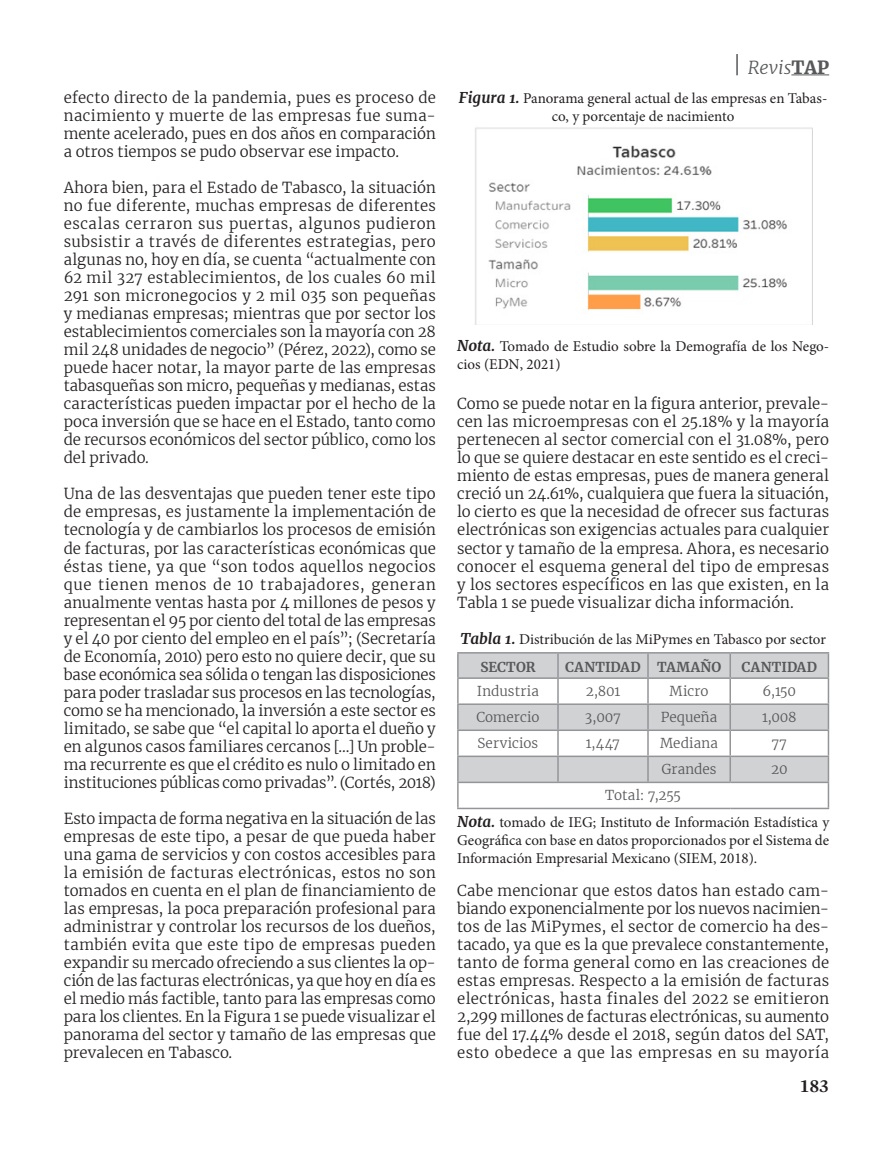
<style>
.page{position:relative;width:893px;height:1149px;background:#fff}
.page>*{position:absolute;margin:0;border:0;box-sizing:border-box;transform-origin:0 0}
.t1{font:italic 300 18px "Merriweather";color:#57585a}
.t2{font:700 18px "Gandhi Serif";color:#231f20}
.CUERPO_GENERALES{font:300 15px/18px "Merriweather";color:#231f20;text-align:justify}
.Cita_Nota{font:15px/18px "Minion Pro";color:#231f20}
.Cita_Tabla___Grafico{font:15px/18px "Minion Pro";color:#231f20;text-align:center}
.CUERPO_CENTRADO{font:300 13.5px "Merriweather";color:#57585a}
.ENCABEZADO{font:700 13.5px "Merriweather";letter-spacing:.01em;color:#57585a}
.s1{font-weight:900;font-style:normal}
.s2{font-family:"Merriweather";font-weight:700;font-style:italic}
</style>
<div class="page">
<hr style="left:736px;top:54px;width:2px;height:21px;background:#57585a">
<hr style="left:791px;top:74px;width:38px;height:1px;background:#57585a">
<img style="left:475px;top:127px;width:337px;height:197px">
<svg style="left:459px;top:653px;width:369px;height:128px;fill:#d1d2d4"></svg>
<hr style="left:457px;top:652px;width:101px;height:1px;background:#939598">
<hr style="left:457px;top:653px;width:2px;height:24px;background:#939598">
<hr style="left:558px;top:652px;width:90px;height:1px;background:#939598">
<hr style="left:557px;top:653px;width:2px;height:24px;background:#939598">
<hr style="left:648px;top:652px;width:82px;height:1px;background:#939598">
<hr style="left:647px;top:653px;width:2px;height:24px;background:#939598">
<hr style="left:730px;top:652px;width:99px;height:1px;background:#939598">
<hr style="left:729px;top:653px;width:2px;height:24px;background:#939598">
<hr style="left:457px;top:677px;width:101px;height:1px;background:#939598">
<hr style="left:558px;top:677px;width:90px;height:1px;background:#939598">
<hr style="left:648px;top:677px;width:82px;height:1px;background:#939598">
<hr style="left:730px;top:677px;width:99px;height:1px;background:#939598">
<hr style="left:457px;top:678px;width:2px;height:25px;background:#939598">
<hr style="left:557px;top:678px;width:2px;height:25px;background:#939598">
<hr style="left:647px;top:678px;width:2px;height:25px;background:#939598">
<hr style="left:729px;top:678px;width:2px;height:25px;background:#939598">
<hr style="left:457px;top:703px;width:101px;height:1px;background:#939598">
<hr style="left:457px;top:704px;width:2px;height:25px;background:#939598">
<hr style="left:558px;top:703px;width:90px;height:1px;background:#939598">
<hr style="left:557px;top:704px;width:2px;height:25px;background:#939598">
<hr style="left:648px;top:703px;width:82px;height:1px;background:#939598">
<hr style="left:647px;top:704px;width:2px;height:25px;background:#939598">
<hr style="left:730px;top:703px;width:99px;height:1px;background:#939598">
<hr style="left:729px;top:704px;width:2px;height:25px;background:#939598">
<hr style="left:457px;top:729px;width:101px;height:1px;background:#939598">
<hr style="left:457px;top:730px;width:2px;height:25px;background:#939598">
<hr style="left:558px;top:729px;width:90px;height:1px;background:#939598">
<hr style="left:557px;top:730px;width:2px;height:25px;background:#939598">
<hr style="left:648px;top:729px;width:82px;height:1px;background:#939598">
<hr style="left:647px;top:730px;width:2px;height:25px;background:#939598">
<hr style="left:730px;top:729px;width:99px;height:1px;background:#939598">
<hr style="left:729px;top:730px;width:2px;height:25px;background:#939598">
<hr style="left:457px;top:755px;width:101px;height:1px;background:#939598">
<hr style="left:457px;top:756px;width:2px;height:25px;background:#939598">
<hr style="left:558px;top:755px;width:90px;height:1px;background:#939598">
<hr style="left:557px;top:756px;width:2px;height:25px;background:#939598">
<hr style="left:648px;top:755px;width:82px;height:1px;background:#939598">
<hr style="left:647px;top:756px;width:2px;height:25px;background:#939598">
<hr style="left:730px;top:755px;width:99px;height:1px;background:#939598">
<hr style="left:729px;top:756px;width:2px;height:25px;background:#939598">
<hr style="left:457px;top:781px;width:101px;height:1px;background:#939598">
<hr style="left:457px;top:782px;width:2px;height:25px;background:#939598">
<hr style="left:558px;top:781px;width:90px;height:1px;background:#939598">
<hr style="left:648px;top:781px;width:82px;height:1px;background:#939598">
<hr style="left:730px;top:781px;width:99px;height:1px;background:#939598">
<svg style="left:828px;top:653px;width:1px;height:154px"></svg>
<hr style="left:457px;top:807px;width:101px;height:2px;background:#939598">
<hr style="left:558px;top:807px;width:90px;height:2px;background:#939598">
<hr style="left:648px;top:807px;width:82px;height:2px;background:#939598">
<hr style="left:730px;top:807px;width:99px;height:2px;background:#939598">
<p class="CUERPO_GENERALES" style="left:64px;top:88px;width:374px">efecto directo de la pandemia, pues es proceso de nacimiento y muerte de las empresas fue suma&shy;mente acelerado, pues en dos años en comparación a otros tiempos se pudo observar ese impacto.</p>
<p class="CUERPO_GENERALES" style="left:64px;top:178px;width:374px">Ahora bien, para el Estado de Tabasco, la situación no fue diferente, muchas empresas de diferentes escalas cerraron sus puertas, algunos pudieron subsistir a través de diferentes estrategias, pero algunas no, hoy en día, se cuenta “actualmente con 62 mil 327 establecimientos, de los cuales 60 mil 291 son micronegocios y 2 mil 035 son pequeñas y medianas empresas; mientras que por sector los establecimientos comerciales son la mayoría con 28 mil 248 unidades de negocio” (Pérez, 2022), como se puede hacer notar, la mayor parte de las empresas tabasqueñas son micro, pequeñas y medianas, estas características pueden impactar por el hecho de la poca inversión que se hace en el Estado, tanto como de recursos económicos del sector público, como los del privado.</p>
<p class="CUERPO_GENERALES" style="left:64px;top:484px;width:374px">Una de las desventajas que pueden tener este tipo de empresas, es justamente la implementación de tecnología y de cambiarlos los procesos de emisión de facturas, por las características económicas que éstas tiene, ya que “son todos aquellos negocios que tienen menos de 10 trabajadores, generan anualmente ventas hasta por 4 millones de pesos y representan el 95 por ciento del total de las empresas y el 40 por ciento del empleo en el país”; (Secretaría de Economía, 2010) pero esto no quiere decir, que su base económica sea sólida o tengan las disposiciones para poder trasladar sus procesos en las tecnologías, como se ha mencionado, la inversión a este sector es limitado, se sabe que “el capital lo aporta el dueño y en algunos casos familiares cercanos […] Un proble&shy;ma recurrente es que el crédito es nulo o limitado en instituciones públicas como privadas”. (Cortés, 2018)</p>
<p class="CUERPO_GENERALES" style="left:64px;top:808px;width:374px">Esto impacta de forma negativa en la situación de las empresas de este tipo, a pesar de que pueda haber una gama de servicios y con costos accesibles para la emisión de facturas electrónicas, estos no son tomados en cuenta en el plan de financiamiento de las empresas, la poca preparación profesional para administrar y controlar los recursos de los dueños, también evita que este tipo de empresas pueden expandir su mercado ofreciendo a sus clientes la op&shy;ción de las facturas electrónicas, ya que hoy en día es el medio más factible, tanto para las empresas como para los clientes. En la Figura 1 se puede visualizar el panorama del sector y tamaño de las empresas que prevalecen en Tabasco.</p>
<p class="t1" style="left:748px;top:54px;width:83px">Revis<span class="s1">TAP</span></p>
<p class="Cita_Tabla___Grafico" style="left:459px;top:89px;width:370px"><span class="s2">Figura 1.</span> Panorama general actual de las empresas en Tabas&shy;co, y porcentaje de nacimiento</p>
<p class="Cita_Nota" style="left:457px;top:337px;width:374px"><span class="s2">Nota.</span> Tomado de Estudio sobre la Demografía de los Nego&shy;cios (EDN, 2021)</p>
<p class="CUERPO_GENERALES" style="left:457px;top:394px;width:374px">Como se puede notar en la figura anterior, prevale&shy;cen las microempresas con el 25.18% y la mayoría pertenecen al sector comercial con el 31.08%, pero lo que se quiere destacar en este sentido es el creci&shy;miento de estas empresas, pues de manera general creció un 24.61%, cualquiera que fuera la situación, lo cierto es que la necesidad de ofrecer sus facturas electrónicas son exigencias actuales para cualquier sector y tamaño de la empresa. Ahora, es necesario conocer el esquema general del tipo de empresas y los sectores específicos en las que existen, en la Tabla 1 se puede visualizar dicha información.</p>
<p class="Cita_Tabla___Grafico" style="left:460px;top:629px;width:367px"><span class="s2">Tabla 1.</span> Distribución de las MiPymes en Tabasco por sector</p>
<p class="ENCABEZADO" style="left:480px;top:657px;width:57px">SECTOR</p>
<p class="ENCABEZADO" style="left:565px;top:657px;width:77px">CANTIDAD</p>
<p class="ENCABEZADO" style="left:657px;top:657px;width:66px">TAMAÑO</p>
<p class="ENCABEZADO" style="left:742px;top:657px;width:77px">CANTIDAD</p>
<p class="CUERPO_CENTRADO" style="left:477px;top:681px;width:63px">Industria</p>
<p class="CUERPO_CENTRADO" style="left:586px;top:681px;width:36px">2,801</p>
<p class="CUERPO_CENTRADO" style="left:670px;top:681px;width:41px">Micro</p>
<p class="CUERPO_CENTRADO" style="left:763px;top:681px;width:35px">6,150</p>
<p class="CUERPO_CENTRADO" style="left:476px;top:707px;width:64px">Comercio</p>
<p class="CUERPO_CENTRADO" style="left:585px;top:707px;width:38px">3,007</p>
<p class="CUERPO_CENTRADO" style="left:661px;top:707px;width:58px">Pequeña</p>
<p class="CUERPO_CENTRADO" style="left:762px;top:707px;width:36px">1,008</p>
<p class="CUERPO_CENTRADO" style="left:478px;top:733px;width:62px">Servicios</p>
<p class="CUERPO_CENTRADO" style="left:586px;top:733px;width:36px">1,447</p>
<p class="CUERPO_CENTRADO" style="left:660px;top:733px;width:59px">Mediana</p>
<p class="CUERPO_CENTRADO" style="left:771px;top:733px;width:17px">77</p>
<p class="CUERPO_CENTRADO" style="left:662px;top:759px;width:57px">Grandes</p>
<p class="CUERPO_CENTRADO" style="left:771px;top:759px;width:18px">20</p>
<p class="CUERPO_CENTRADO" style="left:605px;top:785px;width:77px">Total: 7,255</p>
<p class="Cita_Nota" style="left:457px;top:813px;width:374px;text-align:justify"><span class="s2">Nota.</span> tomado de IEG; Instituto de Información Estadística y Geográfica con base en datos proporcionados por el Sistema de Información Empresarial Mexicano (SIEM, 2018).</p>
<p class="CUERPO_GENERALES" style="left:457px;top:880px;width:374px">Cabe mencionar que estos datos han estado cam&shy;biando exponencialmente por los nuevos nacimien&shy;tos de las MiPymes, el sector de comercio ha des&shy;tacado, ya que es la que prevalece constantemente, tanto de forma general como en las creaciones de estas empresas. Respecto a la emisión de facturas electrónicas, hasta finales del 2022 se emitieron 2,299 millones de facturas electrónicas, su aumento fue del 17.44% desde el 2018, según datos del SAT, esto obedece a que las empresas en su mayoría</p>
<p class="t2" style="left:799px;top:1074px;width:31px">183</p>
</div>
